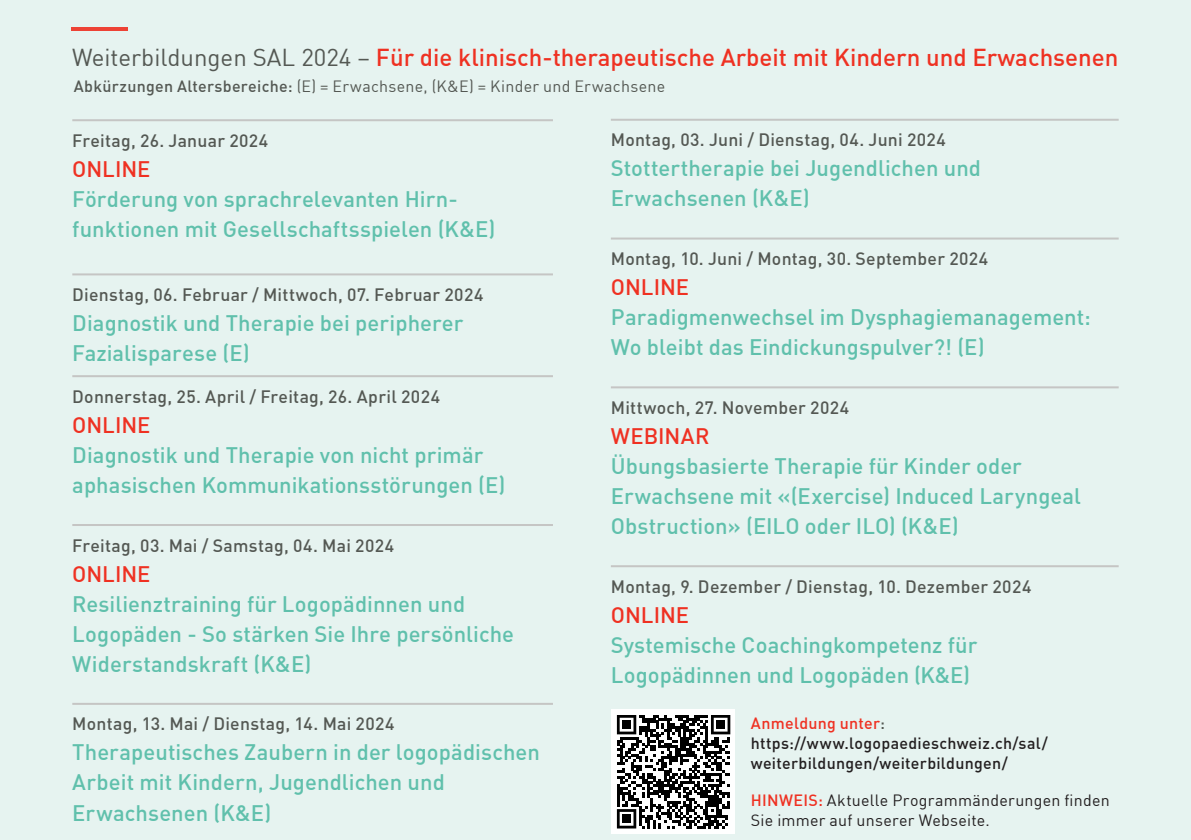
<style>
.page{position:relative;width:1191px;height:840px;background:#fff}
.page>*{position:absolute;margin:0;border:0;box-sizing:border-box;transform-origin:0 0}
.t1{font:500 24px "DIN";color:#ef3122}
.WB_Überschrift_Kurse{font:500 22px/30px "DIN";letter-spacing:.005em;color:#60c0ac}
.WB_Überschrift_Kurse-2{font:500 17.6px "DIN";letter-spacing:.015em;color:#545853}
.t2{font:500 16px/20px "DIN";letter-spacing:.02em;color:#231f20}
.t3{font:16px/20px "DIN";letter-spacing:.015em;color:#231f20}
.t4{font:16px "DIN";letter-spacing:.02em;color:#545853}
.s1{font-weight:400;color:#545853}
.s2{font-weight:500}
.s3{color:#ef3122}
.s4{color:#545853}
.s5{font-weight:500;color:#ef3122}
</style>
<div class="page">
<div style="left:0;top:0;width:1191px;height:839px;background:#e6f3f0"></div>
<hr style="left:72px;top:119px;width:481px;height:2px;background:#c5c5c4">
<hr style="left:72px;top:273px;width:481px;height:2px;background:#c5c5c4">
<hr style="left:72px;top:375px;width:481px;height:2px;background:#c5c5c4">
<hr style="left:72px;top:523px;width:481px;height:2px;background:#c5c5c4">
<hr style="left:72px;top:702px;width:481px;height:2px;background:#c5c5c4">
<hr style="left:611px;top:119px;width:507px;height:2px;background:#c5c5c4">
<hr style="left:611px;top:237px;width:507px;height:2px;background:#c5c5c4">
<hr style="left:611px;top:386px;width:507px;height:2px;background:#c5c5c4">
<hr style="left:611px;top:565px;width:507px;height:2px;background:#c5c5c4">
<hr style="left:71px;top:27px;width:57px;height:4px;background:#ed4235">
<div style="left:611px;top:709px;width:123px;height:124px;background:#fff"></div>
<svg style="left:617px;top:715px;width:113px;height:113px"></svg>
<div style="left:622px;top:720px;width:9px;height:8px;background:#000"></div>
<div style="left:716px;top:720px;width:9px;height:8px;background:#000"></div>
<div style="left:622px;top:814px;width:9px;height:8px;background:#000"></div>
<p class="t1" style="left:72px;top:42px;width:1047px"><span class="s1">Weiterbildungen SAL 2024 –</span> Für die klinisch-therapeutische Arbeit mit Kindern und Erwachsenen</p>
<p class="t4" style="left:74px;top:76px;width:593px"><span class="s2">Abkürzungen Altersbereiche:</span> (E) = Erwachsene, (K&amp;E) = Kinder und Erwachsene</p>
<p class="WB_Überschrift_Kurse-2" style="left:72px;top:129px;width:197px">Freitag, 26. Januar 2024</p>
<p class="WB_Überschrift_Kurse" style="left:72px;top:153px;width:425px"><span class="s3">ONLINE<br></span>Förderung von sprachrelevanten Hirn&shy;funktionen mit Gesellschaftsspielen (K&amp;E)</p>
<p class="WB_Überschrift_Kurse-2" style="left:72px;top:283px;width:413px">Dienstag, 06. Februar / Mittwoch, 07. Februar 2024</p>
<p class="WB_Überschrift_Kurse" style="left:72px;top:307px;width:393px">Diagnostik und Therapie bei peripherer<br>Fazialisparese (E)</p>
<p class="WB_Überschrift_Kurse-2" style="left:72px;top:385px;width:369px">Donnerstag, 25. April / Freitag, 26. April 2024</p>
<p class="WB_Überschrift_Kurse" style="left:72px;top:409px;width:435px"><span class="s3">ONLINE<br></span>Diagnostik und Therapie von nicht primär aphasischen Kommunikationsstörungen (E)</p>
<p class="WB_Überschrift_Kurse-2" style="left:72px;top:533px;width:323px">Freitag, 03. Mai / Samstag, 04. Mai 2024</p>
<p class="WB_Überschrift_Kurse" style="left:72px;top:557px;width:443px"><span class="s3">ONLINE<br></span>Resilienztraining für Logopädinnen und<br>Logopäden - So stärken Sie Ihre persönliche<br>Widerstandskraft (K&amp;E)</p>
<p class="WB_Überschrift_Kurse-2" style="left:72px;top:712px;width:324px">Montag, 13. Mai / Dienstag, 14. Mai 2024</p>
<p class="WB_Überschrift_Kurse" style="left:72px;top:736px;width:469px">Therapeutisches Zaubern in der logopädischen<br>Arbeit mit Kindern, Jugendlichen und<br>Erwachsenen (K&amp;E)</p>
<p class="WB_Überschrift_Kurse-2" style="left:611px;top:129px;width:337px">Montag, 03. Juni / Dienstag, 04. Juni 2024</p>
<p class="WB_Überschrift_Kurse" style="left:611px;top:152px;width:372px">Stottertherapie bei Jugendlichen und<br>Erwachsenen (K&amp;E)</p>
<p class="WB_Überschrift_Kurse-2" style="left:611px;top:247px;width:379px">Montag, 10. Juni / Montag, 30. September 2024</p>
<p class="WB_Überschrift_Kurse" style="left:611px;top:271px;width:481px"><span class="s3">ONLINE<br></span>Paradigmenwechsel im Dysphagiemanagement:<br>Wo bleibt das Eindickungspulver?! (E)</p>
<p class="WB_Überschrift_Kurse-2" style="left:611px;top:396px;width:240px">Mittwoch, 27. November 2024</p>
<p class="WB_Überschrift_Kurse" style="left:611px;top:420px;width:472px"><span class="s3">WEBINAR<br></span>Übungsbasierte Therapie für Kinder oder Erwachsene mit «(Exercise) Induced Laryngeal Obstruction» (EILO oder ILO) (K&amp;E)</p>
<p class="WB_Überschrift_Kurse-2" style="left:611px;top:575px;width:422px">Montag, 9. Dezember / Dienstag, 10. Dezember 2024</p>
<p class="WB_Überschrift_Kurse" style="left:611px;top:598px;width:368px"><span class="s3">ONLINE<br></span>Systemische Coachingkompetenz für<br>Logopädinnen und Logopäden (K&amp;E)</p>
<p class="t2" style="left:751px;top:712px;width:298px"><span class="s3">Anmeldung unter</span><span class="s4">: </span>https://www.logopaedieschweiz.ch/sal/ weiterbildungen/weiterbildungen/</p>
<p class="t3" style="left:751px;top:789px;width:360px"><span class="s5">HINWEIS:</span> Aktuelle Programmänderungen finden<br>Sie immer auf unserer Webseite.</p>
</div>
